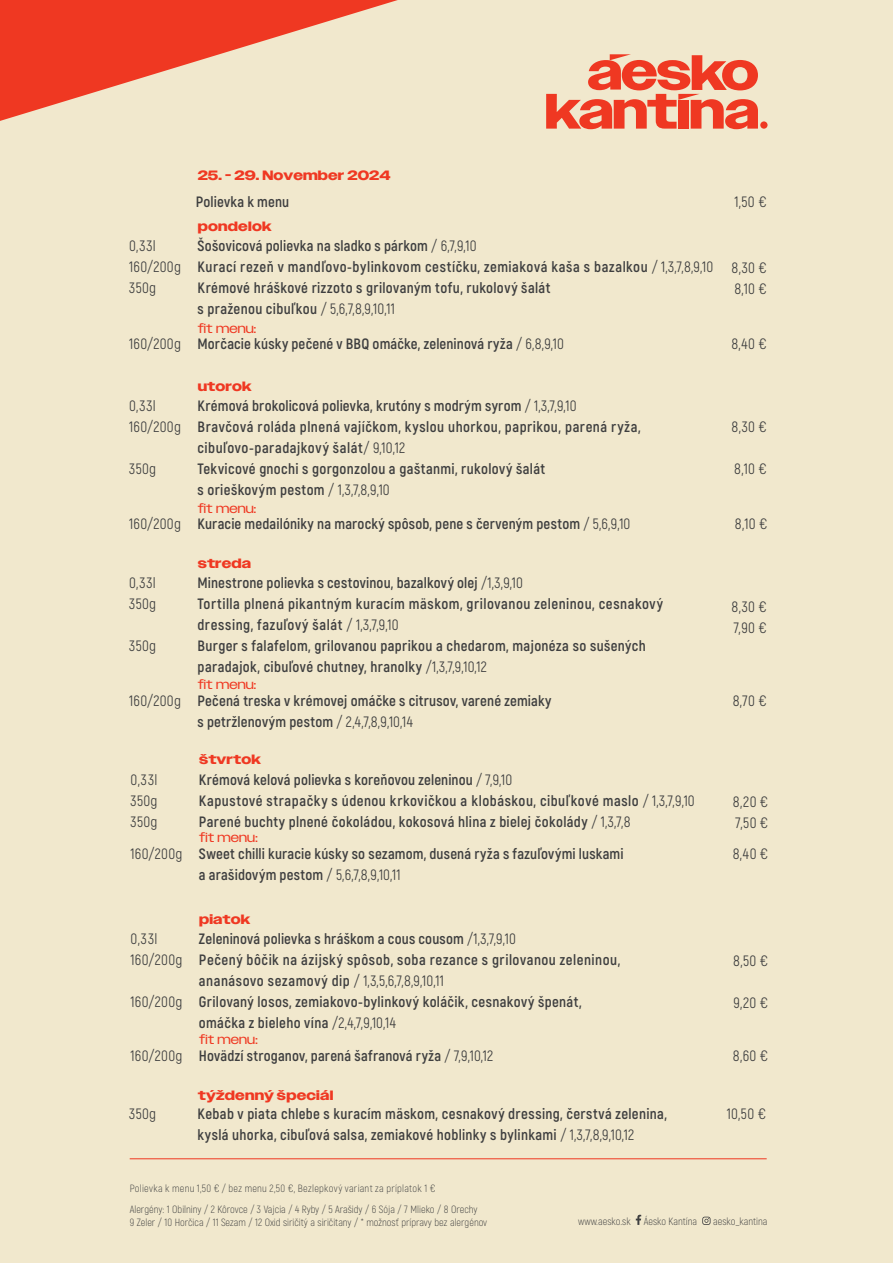
<style>
.page{position:relative;width:893px;height:1263px;background:#f1e8cd}
.page>*{position:absolute;margin:0;border:0;box-sizing:border-box;transform-origin:0 0}
.t1{font:700 15px/21px "Akrobat";letter-spacing:.02em;color:#3e3e3f}
.t2{font:15px/21px "Akrobat";letter-spacing:.025em;color:#3e3e3f}
.t3{font:700 13.5px "Owners Wide";letter-spacing:.01em;color:#ef3822}
.t4{font:13.5px "Owners Wide";letter-spacing:.01em;color:#ef3822}
.t5{font:300 10.5px/21.1px "Akrobat";color:#3e3e3f}
.s1{font-weight:400}
</style>
<div class="page">
<div style="left:760px;top:121px;width:7px;height:8px;background:#ef3822;border-radius:50%"></div>
<svg style="left:546px;top:54px;width:212px;height:75px"></svg>
<hr style="left:130px;top:1158px;width:637px;height:1px;background:#ef3822">
<svg style="left:636px;top:1215px;width:5px;height:10px"></svg>
<svg style="left:702px;top:1217px;width:8px;height:8px"></svg>
<svg style="left:0;top:0;width:398px;height:121px"></svg>
<p class="t2" style="left:129px;top:235px;width:53px">0,33l<br>160/200g<br>350g</p>
<p class="t2" style="left:129px;top:334px;width:53px">160/200g</p>
<p class="t2" style="left:129px;top:395px;width:53px">0,33l<br>160/200g</p>
<p class="t2" style="left:129px;top:458px;width:28px">350g</p>
<p class="t3" style="left:198px;top:167px;width:194px">25. - 29. November 2024</p>
<p class="t1" style="left:196px;top:191px;width:95px">Polievka k menu</p>
<p class="t2" style="left:734px;top:192px;width:34px">1,50 €</p>
<p class="t3" style="left:198px;top:218px;width:75px">pondelok</p>
<p class="t1" style="left:198px;top:236px;width:517px">Šošovicová polievka na sladko s párkom <span class="s1">/ 6,7,9,10<br></span>Kurací rezeň v mandľovo-bylinkovom cestíčku, zemiaková kaša s bazalkou <span class="s1">/ 1,3,7,8,9,10<br></span>Krémové hráškové rizzoto s grilovaným tofu, rukolový šalát<br>s praženou cibuľkou <span class="s1">/ 5,6,7,8,9,10,11</span></p>
<p class="t4" style="left:198px;top:321px;width:60px">fit menu:</p>
<p class="t2" style="left:732px;top:257px;width:37px">8,30 €<br>8,10 €</p>
<p class="t1" style="left:198px;top:333px;width:368px">Morčacie kúsky pečené v BBQ omáčke, zeleninová ryža <span class="s1">/ 6,8,9,10</span></p>
<p class="t2" style="left:731px;top:334px;width:37px">8,40 €</p>
<p class="t3" style="left:198px;top:378px;width:55px">utorok</p>
<p class="t1" style="left:198px;top:395px;width:445px">Krémová brokolicová polievka, krutóny s modrým syrom <span class="s1">/ 1,3,7,9,10<br></span>Bravčová roláda plnená vajíčkom, kyslou uhorkou, paprikou, parená ryža, cibuľovo-paradajkový šalát<span class="s1">/ 9,10,12<br></span>Tekvicové gnochi s gorgonzolou a gaštanmi, rukolový šalát<br>s orieškovým pestom <span class="s1">/ 1,3,7,8,9,10</span></p>
<p class="t4" style="left:198px;top:501px;width:60px">fit menu:</p>
<p class="t2" style="left:732px;top:417px;width:37px">8,30 €</p>
<p class="t2" style="left:734px;top:459px;width:34px">8,10 €</p>
<p class="t1" style="left:129px;top:513px;width:503px"><span class="s1">160/200g</span> Kuracie medailóniky na marocký spôsob, pene s červeným pestom <span class="s1">/ 5,6,9,10</span></p>
<p class="t2" style="left:735px;top:513px;width:34px">8,10 €</p>
<p class="t2" style="left:129px;top:572px;width:28px">0,33l<br>350g</p>
<p class="t2" style="left:129px;top:635px;width:28px">350g</p>
<p class="t2" style="left:129px;top:690px;width:53px">160/200g</p>
<p class="t2" style="left:131px;top:769px;width:28px;text-align:justify">0,33l 350g 350g</p>
<p class="t2" style="left:131px;top:844px;width:53px">160/200g</p>
<p class="t2" style="left:131px;top:928px;width:53px">0,33l<br>160/200g</p>
<p class="t2" style="left:131px;top:991px;width:53px">160/200g</p>
<p class="t2" style="left:131px;top:1045px;width:53px">160/200g</p>
<p class="t3" style="left:198px;top:555px;width:55px">streda</p>
<p class="t1" style="left:198px;top:572px;width:467px">Minestrone polievka s cestovinou, bazalkový olej <span class="s1">/1,3,9,10<br></span>Tortilla plnená pikantným kuracím mäskom, grilovanou zeleninou, cesnakový dressing, fazuľový šalát <span class="s1">/ 1,3,7,9,10<br></span>Burger s falafelom, grilovanou paprikou a chedarom, majonéza so sušených paradajok, cibuľové chutney, hranolky <span class="s1">/1,3,7,9,10,12</span></p>
<p class="t4" style="left:198px;top:676px;width:60px">fit menu:</p>
<p class="t2" style="left:732px;top:596px;width:37px">8,30 €<br>7,90 €</p>
<p class="t1" style="left:198px;top:690px;width:355px">Pečená treska v krémovej omáčke s citrusov, varené zemiaky s petržlenovým pestom <span class="s1">/ 2,4,7,8,9,10,14</span></p>
<p class="t2" style="left:733px;top:690px;width:35px">8,70 €</p>
<p class="t3" style="left:199px;top:752px;width:63px">štvrtok</p>
<p class="t1" style="left:199px;top:769px;width:497px">Krémová kelová polievka s koreňovou zeleninou <span class="s1">/ 7,9,10<br></span>Kapustové strapačky s údenou krkovičkou a klobáskou, cibuľkové maslo <span class="s1">/ 1,3,7,9,10<br></span>Parené buchty plnené čokoládou, kokosová hlina z bielej čokolády <span class="s1">/ 1,3,7,8</span></p>
<p class="t4" style="left:199px;top:830px;width:60px">fit menu:</p>
<p class="t2" style="left:733px;top:791px;width:37px">8,20 €<br>7,50 €</p>
<p class="t1" style="left:199px;top:843px;width:426px">Sweet chilli kuracie kúsky so sezamom, dusená ryža s fazuľovými luskami a arašidovým pestom <span class="s1">/ 5,6,7,8,9,10,11</span></p>
<p class="t2" style="left:733px;top:844px;width:37px">8,40 €</p>
<p class="t3" style="left:199px;top:911px;width:53px">piatok</p>
<p class="t1" style="left:199px;top:928px;width:423px">Zeleninová polievka s hráškom a cous cousom <span class="s1">/1,3,7,9,10<br></span>Pečený bôčik na ázijský spôsob, soba rezance s grilovanou zeleninou, ananásovo sezamový dip <span class="s1">/ 1,3,5,6,7,8,9,10,11<br></span>Grilovaný losos, zemiakovo-bylinkový koláčik, cesnakový špenát, omáčka z bieleho vína <span class="s1">/2,4,7,9,10,14</span></p>
<p class="t4" style="left:199px;top:1032px;width:60px">fit menu:</p>
<p class="t2" style="left:733px;top:950px;width:36px">8,50 €</p>
<p class="t2" style="left:733px;top:992px;width:36px">9,20 €</p>
<p class="t1" style="left:199px;top:1045px;width:296px">Hovädzí stroganov, parená šafranová ryža <span class="s1">/ 7,9,10,12</span></p>
<p class="t2" style="left:733px;top:1045px;width:37px">8,60 €</p>
<p class="t3" style="left:198px;top:1087px;width:137px">týždenný špeciál</p>
<p class="t2" style="left:129px;top:1103px;width:28px">350g</p>
<p class="t1" style="left:198px;top:1103px;width:471px">Kebab v piata chlebe s kuracím mäskom, cesnakový dressing, čerstvá zelenina, kyslá uhorka, cibuľová salsa, zemiakové hoblinky s bylinkami <span class="s1">/ 1,3,7,8,9,10,12</span></p>
<p class="t2" style="left:727px;top:1103px;width:41px">10,50 €</p>
<p class="t5" style="left:130px;top:1177px;width:349px">Polievka k menu 1,50 € / bez menu 2,50 €, Bezlepkový variant za príplatok 1 €<br>Alergény: 1 Obilniny / 2 Kôrovce / 3 Vajcia / 4 Ryby / 5 Arašidy / 6 Sója / 7 Mlieko / 8 Orechy</p>
<p class="t5" style="left:130px;top:1211px;width:359px">9 Zeler / 10 Horčica / 11 Sezam / 12 Oxid siričitý a siričitany / * možnosť prípravy bez alergénov</p>
<p class="t5" style="left:578px;top:1210px;width:121px">www.aesko.sk Áesko Kantína</p>
<p class="t5" style="left:713px;top:1210px;width:56px">aesko_kantina</p>
</div>
